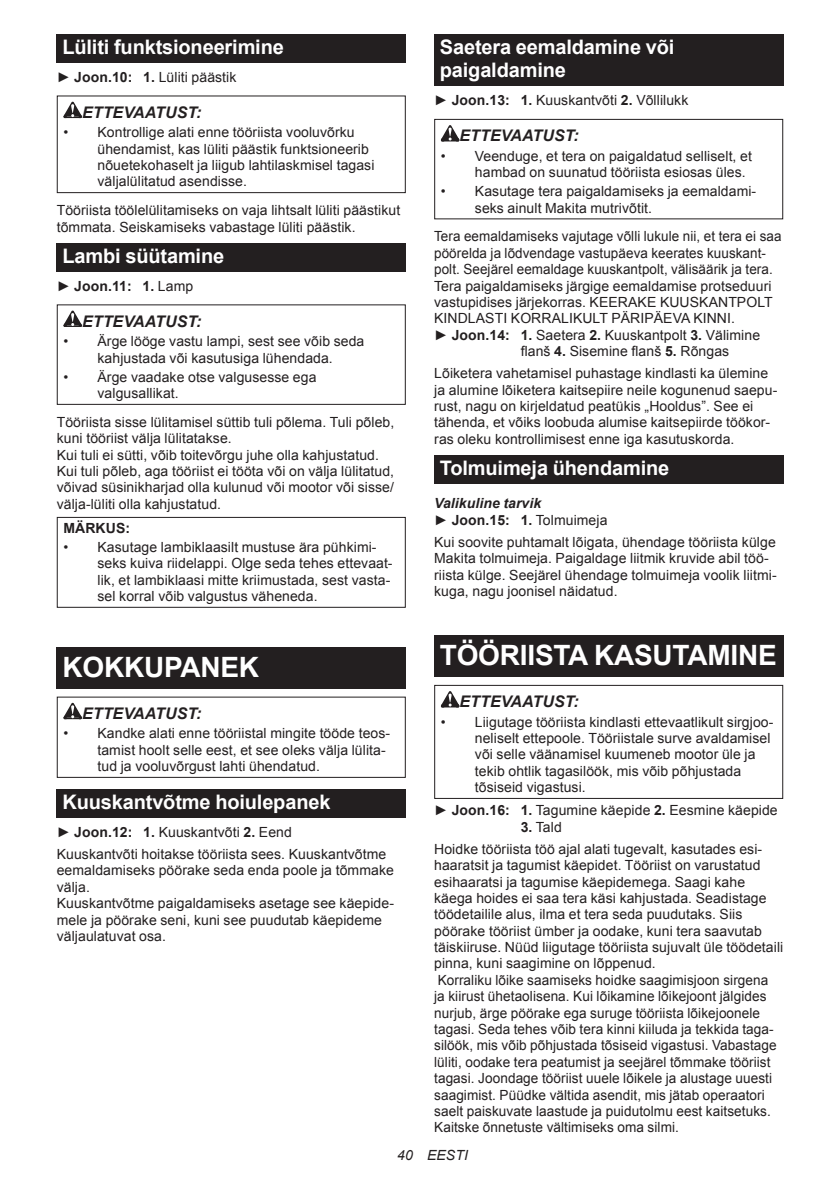
<style>
.page{position:relative;width:840px;height:1191px;background:#fff}
.page>*{position:absolute;margin:0;border:0;box-sizing:border-box;transform-origin:0 0}
.t1{font:700 28px "Arial";letter-spacing:-.01em;color:#fff}
.t2{font:700 20px/23.4px "Arial";letter-spacing:-.01em;color:#fff}
.t3{font:italic 700 16px "Arial";letter-spacing:.005em;color:#231f20}
.t4{font:14px/16.4px "Arial";letter-spacing:.005em;color:#231f20}
.t5{font:14px "Arial";letter-spacing:.005em;color:#231f20;scale:.96 1}
.t6{font:italic 700 14px/16.4px "Arial";letter-spacing:.005em;color:#231f20}
.t7{font:700 14px "Arial";letter-spacing:.005em;color:#231f20}
.t8{font:italic 14px "Arial";letter-spacing:.005em;color:#231f20}
.s1{font-weight:700}
.s2{font-weight:400}
.s3{font-weight:400;font-style:normal}
.s4{font-style:normal}
</style>
<div class="page">
<div style="left:57px;top:34px;width:348px;height:29px;background:#231f20"></div>
<svg style="left:63px;top:102px;width:19px;height:16px"></svg>
<div style="left:57px;top:95px;width:348px;height:98px;border:1px solid #231f20"></div>
<div style="left:57px;top:243px;width:348px;height:28px;background:#231f20"></div>
<svg style="left:63px;top:310px;width:19px;height:17px"></svg>
<div style="left:57px;top:304px;width:348px;height:101px;border:1px solid #231f20"></div>
<div style="left:57px;top:517px;width:348px;height:91px;border:1px solid #231f20"></div>
<div style="left:57px;top:647px;width:348px;height:41px;background:#231f20"></div>
<svg style="left:63px;top:703px;width:19px;height:16px"></svg>
<div style="left:57px;top:696px;width:348px;height:82px;border:1px solid #231f20"></div>
<div style="left:57px;top:789px;width:348px;height:28px;background:#231f20"></div>
<div style="left:434px;top:34px;width:348px;height:52px;background:#231f20"></div>
<svg style="left:440px;top:125px;width:19px;height:16px"></svg>
<div style="left:434px;top:119px;width:348px;height:100px;border:1px solid #231f20"></div>
<div style="left:434px;top:455px;width:348px;height:28px;background:#231f20"></div>
<div style="left:434px;top:636px;width:348px;height:41px;background:#231f20"></div>
<svg style="left:440px;top:691px;width:19px;height:16px"></svg>
<div style="left:434px;top:685px;width:348px;height:114px;border:1px solid #231f20"></div>
<h2 class="t2" style="left:62px;top:36px;width:223px">Lüliti funktsioneerimine</h2>
<p class="t4" style="left:57px;top:69px;width:181px">► <span class="s1">Joon.10: 1.</span> Lüliti päästik</p>
<p class="t3" style="left:82px;top:102px;width:121px">ETTEVAATUST:</p>
<p class="t4" style="left:97px;top:124px;width:278px;text-indent:-34px">• Kontrollige alati enne tööriista vooluvõrku ühendamist, kas lüliti päästik funktsioneerib nõuetekohaselt ja liigub lahtilaskmisel tagasi väljalülitatud asendisse.</p>
<p class="t4" style="left:57px;top:202px;width:345px">Tööriista töölelülitamiseks on vaja lihtsalt lüliti päästikut tõmmata. Seiskamiseks vabastage lüliti päästik.</p>
<h2 class="t2" style="left:62px;top:245px;width:163px">Lambi süütamine</h2>
<p class="t7" style="left:57px;top:276px;width:138px"><span class="s2">►</span> Joon.11: 1. <span class="s2">Lamp</span></p>
<p class="t3" style="left:82px;top:311px;width:121px">ETTEVAATUST:</p>
<p class="t4" style="left:63px;top:333px;width:302px;text-align:center">• Ärge lööge vastu lampi, sest see võib seda kahjustada või kasutusiga lühendada.</p>
<p class="t4" style="left:97px;top:369px;width:220px;text-indent:-34px">• Ärge vaadake otse valgusesse ega valgusallikat.</p>
<p class="t4" style="left:57px;top:414px;width:339px">Tööriista sisse lülitamisel süttib tuli põlema. Tuli põleb, kuni tööriist välja lülitatakse.<br>Kui tuli ei sütti, võib toitevõrgu juhe olla kahjustatud.<br>Kui tuli põleb, aga tööriist ei tööta või on välja lülitatud, võivad süsinikharjad olla kulunud või mootor või sisse/ välja-lüliti olla kahjustatud.</p>
<p class="t7" style="left:63px;top:518px;width:68px">MÄRKUS:</p>
<p class="t4" style="left:97px;top:539px;width:296px;text-indent:-34px">• Kasutage lambiklaasilt mustuse ära pühkimi&shy;seks kuiva riidelappi. Olge seda tehes ettevaat&shy;lik, et lambiklaasi mitte kriimustada, sest vasta&shy;sel korral võib valgustus väheneda.</p>
<h1 class="t1" style="left:62px;top:648px;width:198px">KOKKUPANEK</h1>
<p class="t3" style="left:82px;top:703px;width:121px">ETTEVAATUST:</p>
<p class="t4" style="left:97px;top:725px;width:294px;text-indent:-34px">• Kandke alati enne tööriistal mingite tööde teos&shy;tamist hoolt selle eest, et see oleks välja lülita&shy;tud ja vooluvõrgust lahti ühendatud.</p>
<h2 class="t2" style="left:62px;top:791px;width:269px">Kuuskantvõtme hoiulepanek</h2>
<p class="t4" style="left:57px;top:821px;width:331px;line-height:22px">► <span class="s1">Joon.12: 1.</span> Kuuskantvõti <span class="s1">2.</span> Eend<br>Kuuskantvõti hoitakse tööriista sees. Kuuskantvõtme</p>
<p class="t4" style="left:57px;top:862px;width:338px">eemaldamiseks pöörake seda enda poole ja tõmmake välja.<br>Kuuskantvõtme paigaldamiseks asetage see käepide&shy;mele ja pöörake seni, kuni see puudutab käepideme väljaulatuvat osa.</p>
<h2 class="t2" style="left:439px;top:36px;width:236px">Saetera eemaldamine või paigaldamine</h2>
<p class="t4" style="left:434px;top:92px;width:255px">► <span class="s1">Joon.13: 1.</span> Kuuskantvõti <span class="s1">2.</span> Võllilukk</p>
<p class="t3" style="left:459px;top:125px;width:121px">ETTEVAATUST:</p>
<p class="t4" style="left:474px;top:148px;width:278px;text-indent:-34px">• Veenduge, et tera on paigaldatud selliselt, et hambad on suunatud tööriista esiosas üles.</p>
<p class="t4" style="left:474px;top:183px;width:283px;text-indent:-34px">• Kasutage tera paigaldamiseks ja eemaldami&shy;seks ainult Makita mutrivõtit.</p>
<p class="t5" style="left:434px;top:227px;width:363px">Tera eemaldamiseks vajutage võlli lukule nii, et tera ei saa</p>
<p class="t5" style="left:434px;top:244px;width:347px">pöörelda ja lõdvendage vastupäeva keerates kuuskant-</p>
<p class="t5" style="left:434px;top:260px;width:354px">polt. Seejärel eemaldage kuuskantpolt, välisäärik ja tera.</p>
<p class="t4" style="left:434px;top:278px;width:338px">Tera paigaldamiseks järgige eemaldamise protseduuri</p>
<p class="t4" style="left:434px;top:294px;width:340px">vastupidises järjekorras. KEERAKE KUUSKANTPOLT</p>
<p class="t4" style="left:434px;top:310px;width:302px">KINDLASTI KORRALIKULT PÄRIPÄEVA KINNI.</p>
<p class="t4" style="left:434px;top:327px;width:327px">► <span class="s1">Joon.14: 1.</span> Saetera <span class="s1">2.</span> Kuuskantpolt <span class="s1">3.</span> Välimine</p>
<p class="t4" style="left:520px;top:343px;width:210px">flanš <span class="s1">4.</span> Sisemine flanš <span class="s1">5.</span> Rõngas</p>
<p class="t4" style="left:434px;top:365px;width:344px">Lõiketera vahetamisel puhastage kindlasti ka ülemine ja alumine lõiketera kaitsepiire neile kogunenud saepu&shy;rust, nagu on kirjeldatud peatükis „Hooldus”. See ei tähenda, et võiks loobuda alumise kaitsepiirde töökor&shy;ras oleku kontrollimisest enne iga kasutuskorda.</p>
<h2 class="t2" style="left:439px;top:457px;width:231px">Tolmuimeja ühendamine</h2>
<p class="t6" style="left:434px;top:496px;width:175px">Valikuline tarvik<br><span class="s3">►</span> <span class="s4">Joon.15: 1.</span> <span class="s3">Tolmuimeja</span></p>
<p class="t4" style="left:434px;top:534px;width:344px">Kui soovite puhtamalt lõigata, ühendage tööriista külge Makita tolmuimeja. Paigaldage liitmik kruvide abil töö&shy;riista külge. Seejärel ühendage tolmuimeja voolik liitmi&shy;kuga, nagu joonisel näidatud.</p>
<h1 class="t1" style="left:439px;top:637px;width:338px">TÖÖRIISTA KASUTAMINE</h1>
<p class="t3" style="left:459px;top:691px;width:121px">ETTEVAATUST:</p>
<p class="t4" style="left:474px;top:713px;width:300px;text-indent:-34px">• Liigutage tööriista kindlasti ettevaatlikult sirgjoo&shy;neliselt ettepoole. Tööriistale surve avaldamisel või selle väänamisel kuumeneb mootor üle ja tekib ohtlik tagasilöök, mis võib põhjustada tõsiseid vigastusi.</p>
<p class="t4" style="left:434px;top:802px;width:345px">► <span class="s1">Joon.16: 1.</span> Tagumine käepide <span class="s1">2.</span> Eesmine käepide</p>
<p class="t4" style="left:434px;top:816px;width:329px;line-height:22px;text-indent:86px"><span class="s1">3.</span> Tald<br>Hoidke tööriista töö ajal alati tugevalt, kasutades esi-</p>
<p class="t4" style="left:434px;top:857px;width:350px">haaratsit ja tagumist käepidet. Tööriist on varustatud esihaaratsi ja tagumise käepidemega. Saagi kahe käega hoides ei saa tera käsi kahjustada. Seadistage töödetailile alus, ilma et tera seda puudutaks. Siis pöörake tööriist ümber ja oodake, kuni tera saavutab täiskiiruse. Nüüd liigutage tööriista sujuvalt üle töödetaili pinna, kuni saagimine on lõppenud.<br>Korraliku lõike saamiseks hoidke saagimisjoon sirgena<br>ja kiirust ühetaolisena. Kui lõikamine lõikejoont jälgides nurjub, ärge pöörake ega suruge tööriista lõikejoonele tagasi. Seda tehes võib tera kinni kiiluda ja tekkida taga&shy;silöök, mis võib põhjustada tõsiseid vigastusi. Vabastage lüliti, oodake tera peatumist ja seejärel tõmmake tööriist tagasi. Joondage tööriist uuele lõikele ja alustage uuesti saagimist. Püüdke vältida asendit, mis jätab operaatori saelt paiskuvate laastude ja puidutolmu eest kaitsetuks.<br>Kaitske õnnetuste vältimiseks oma silmi.</p>
<p class="t8" style="left:397px;top:1146px;width:72px">40 EESTI</p>
</div>
